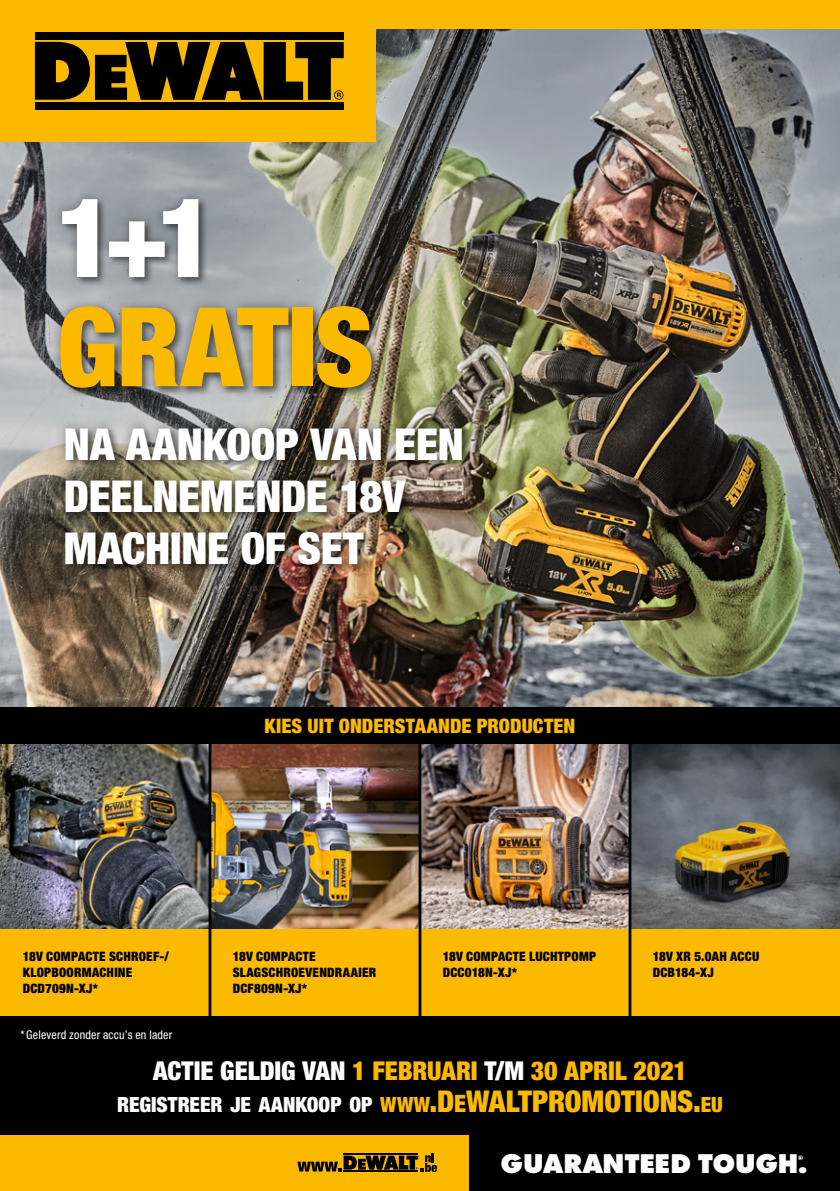
<style>
.page{position:relative;width:840px;height:1191px;background:#fff}
.page>*{position:absolute;margin:0;border:0;box-sizing:border-box;transform-origin:0 0}
.t1{font:900 condensed 110px "Helvetica Neue LTW1 G";letter-spacing:-.01em;color:#fbb900}
.t2{font:900 condensed 110px "Helvetica Neue LTW1 G";color:#fff}
.t3{font:900 condensed 44px/52px "Helvetica Neue LTW1 G";letter-spacing:-.005em;color:#fff}
.t4{font:700 expanded 28.2px "Futura TOT";letter-spacing:-.02em;color:#fff}
.t5{font:900 condensed 26px "Helvetica Neue LTW1 G";letter-spacing:-.005em;color:#fbb900}
.t6{font:900 condensed 21px "Helvetica Neue LTW1 G";color:#fff}
.t7{font:900 condensed 20px "Helvetica Neue LTW1 G";letter-spacing:.005em;color:#fbb900}
.t8{font:900 condensed 13px/16px "Helvetica Neue LTW1 G";letter-spacing:.02em;color:#000}
.t9{font:condensed 12px "Helvetica Neue LTW1 G";letter-spacing:.015em;color:#fff}
.t10{font:700 expanded 6.6px "Futura TOT";color:#fff}
.s1{color:#fff}
.s2{color:#fbb900}
.s3{font-size:30px;color:#fbb900}
.s4{font-size:24px;color:#fbb900}
</style>
<div class="page">
<img style="left:0;top:28px;width:839px;height:679px">
<img style="left:0;top:744px;width:208px;height:185px">
<img style="left:211px;top:744px;width:207px;height:185px">
<img style="left:421px;top:744px;width:207px;height:185px">
<img style="left:631px;top:744px;width:208px;height:185px">
<div style="left:53px;top:189px;width:156px;height:98px;background:#000;opacity:.35"></div>
<div style="left:51px;top:296px;width:331px;height:102px;background:#000;opacity:.35"></div>
<div style="left:55px;top:417px;width:417px;height:157px;background:#000;opacity:.35"></div>
<div style="left:0;top:707px;width:839px;height:37px;background:#000"></div>
<div style="left:469px;top:1134px;width:370px;height:57px;background:#000"></div>
<div style="left:0;top:1134px;width:469px;height:57px;background:#fbb900"></div>
<svg style="left:297px;top:1153px;width:140px;height:19px"></svg>
<div style="left:0;top:0;width:839px;height:28px;background:#fbb900"></div>
<div style="left:0;top:0;width:375px;height:142px;background:#fbb900"></div>
<div style="left:35px;top:32px;width:308px;height:7px;background:#000"></div>
<div style="left:35px;top:102px;width:308px;height:8px;background:#000"></div>
<svg style="left:35px;top:42px;width:308px;height:58px"></svg>
<div style="left:0;top:929px;width:210px;height:87px;background:#fbb900"></div>
<div style="left:210px;top:929px;width:210px;height:87px;background:#fbb900"></div>
<div style="left:420px;top:929px;width:209px;height:87px;background:#fbb900"></div>
<div style="left:629px;top:929px;width:210px;height:87px;background:#fbb900"></div>
<hr style="left:208px;top:744px;width:3px;height:272px;background:#000">
<hr style="left:418px;top:744px;width:3px;height:272px;background:#000">
<hr style="left:628px;top:744px;width:3px;height:272px;background:#000">
<div style="left:0;top:1016px;width:839px;height:118px;background:#000"></div>
<h1 class="t2" style="left:57px;top:172px;width:160px">1+1</h1>
<h1 class="t1" style="left:57px;top:281px;width:318px">GRATIS</h1>
<h2 class="t3" style="left:64px;top:418px;width:401px">NA AANKOOP VAN EEN<br>DEELNEMENDE 18V<br>MACHINE OF SET</h2>
<h3 class="t7" style="left:264px;top:713px;width:312px">KIES UIT ONDERSTAANDE PRODUCTEN</h3>
<p class="t8" style="left:23px;top:948px;width:147px">18V COMPACTE SCHROEF-/<br>KLOPBOORMACHINE<br>DCD709N-XJ*</p>
<p class="t8" style="left:232px;top:948px;width:145px">18V COMPACTE<br>SLAGSCHROEVENDRAAIER<br>DCF809N-XJ*</p>
<p class="t8" style="left:442px;top:948px;width:155px">18V COMPACTE LUCHTPOMP<br>DCC018N-XJ*</p>
<p class="t8" style="left:652px;top:948px;width:108px">18V XR 5.0AH ACCU<br>DCB184-XJ</p>
<p class="t9" style="left:20px;top:1027px;width:153px">* Geleverd zonder accu’s en lader</p>
<h3 class="t5" style="left:153px;top:1054px;width:535px"><span class="s1">ACTIE GELDIG VAN</span> 1 FEBRUARI <span class="s1">T/M</span> 30 APRIL 2021</h3>
<h3 class="t6" style="left:117px;top:1091px;width:606px">REGISTREER JE AANKOOP OP <span class="s2">WWW</span><span class="s3">.D</span><span class="s4">E</span><span class="s3">WALTPROMOTIONS.</span><span class="s2">EU</span></h3>
<h3 class="t4" style="left:500px;top:1146px;width:309px">GUARANTEED TOUGH.</h3>
<p class="t10" style="left:797px;top:1153px;width:6px">®</p>
</div>
